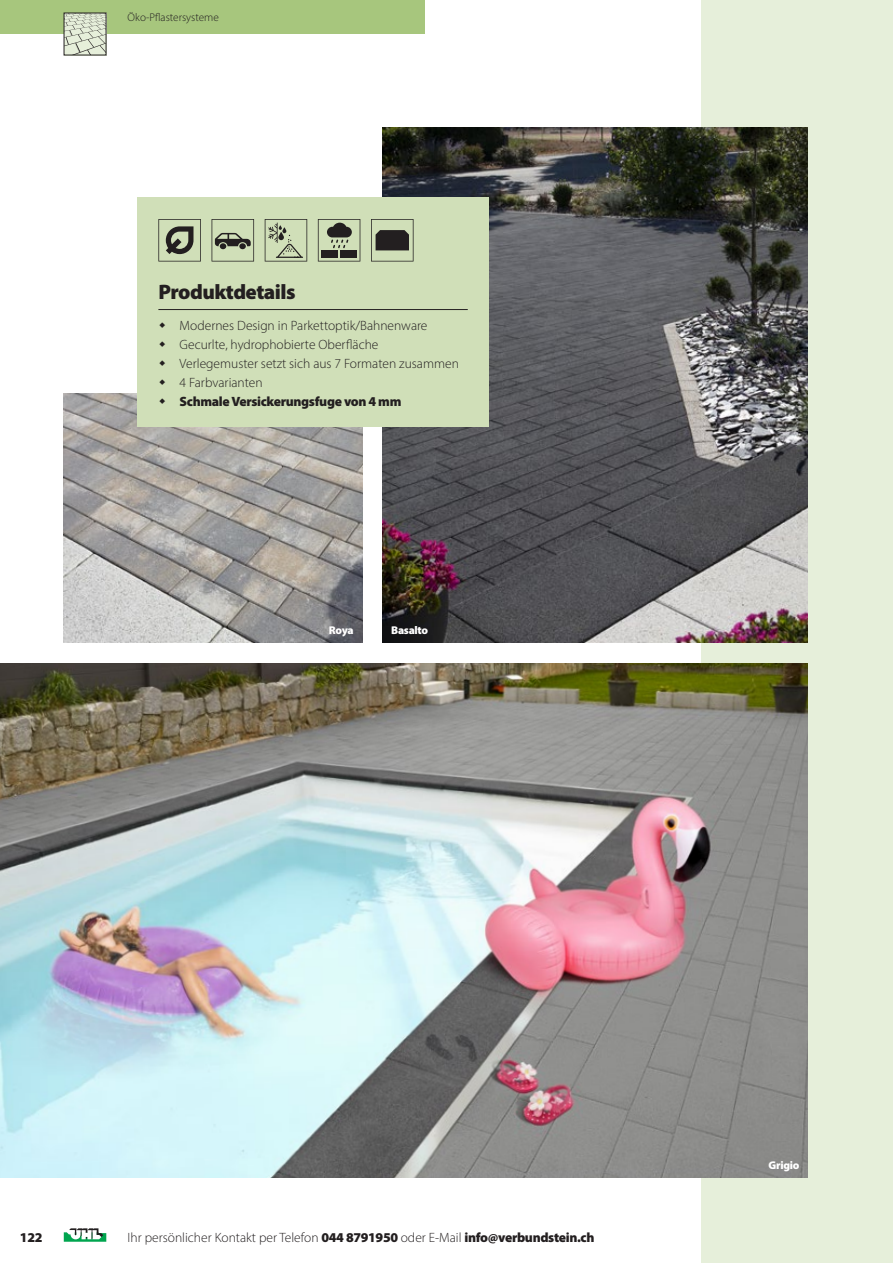
<style>
.page{position:relative;width:893px;height:1263px;background:#fff}
.page>*{position:absolute;margin:0;border:0;box-sizing:border-box;transform-origin:0 0}
.t1{font:900 21px "Myriad Pro";letter-spacing:-.025em;color:#231f20}
.t2{font:300 13.5px/18.9px "Myriad Pro";color:#231f20}
.t3{font:900 13.5px "Myriad Pro";letter-spacing:-.025em;color:#231f20}
.t4{font:300 11.25px "Myriad Pro";color:#231f20}
.t5{font:900 11.25px "Myriad Pro";letter-spacing:-.025em;color:#fff}
.s1{font-weight:900}
</style>
<div class="page">
<div style="left:702px;top:0;width:191px;height:1263px;background:#e6efda"></div>
<img style="left:0;top:663px;width:808px;height:515px">
<img style="left:383px;top:128px;width:425px;height:514px">
<img style="left:64px;top:393px;width:298px;height:249px">
<div style="left:137px;top:198px;width:352px;height:229px;background:#d0dfb8"></div>
<hr style="left:158px;top:309px;width:310px;height:1px;background:#231f20">
<div style="left:0;top:0;width:425px;height:34px;background:#a7c67d"></div>
<svg style="left:66px;top:13px;width:41px;height:42px;background:#c9d0be"></svg>
<svg style="left:64px;top:1228px;width:42px;height:14px"></svg>
<svg style="left:158px;top:219px;width:43px;height:42px"></svg>
<svg style="left:212px;top:219px;width:42px;height:42px"></svg>
<svg style="left:265px;top:219px;width:42px;height:42px"></svg>
<svg style="left:318px;top:219px;width:42px;height:42px"></svg>
<svg style="left:371px;top:219px;width:43px;height:42px"></svg>
<p class="t4" style="left:128px;top:11px;width:93px">Öko-Pflastersysteme</p>
<h1 class="t1" style="left:158px;top:277px;width:139px">Produktdetails</h1>
<p class="t2" style="left:180px;top:316px;width:281px">Modernes Design in Parkettoptik/Bahnenware Gecurlte, hydrophobierte Oberfläche Verlegemuster setzt sich aus 7 Formaten zusammen 4 Farbvarianten</p>
<p class="t3" style="left:180px;top:392px;width:223px">Schmale Versickerungsfuge von 4 mm</p>
<p class="t5" style="left:329px;top:622px;width:26px">Roya</p>
<p class="t5" style="left:391px;top:622px;width:38px">Basalto</p>
<p class="t3" style="left:20px;top:1228px;width:24px">122</p>
<p class="t2" style="left:128px;top:1228px;width:468px">Ihr persönlicher Kontakt per Telefon <span class="s1">044 8791950</span> oder E-Mail <span class="s1">info@verbundstein.ch</span></p>
<p class="t5" style="left:769px;top:1158px;width:32px">Grigio</p>
</div>
